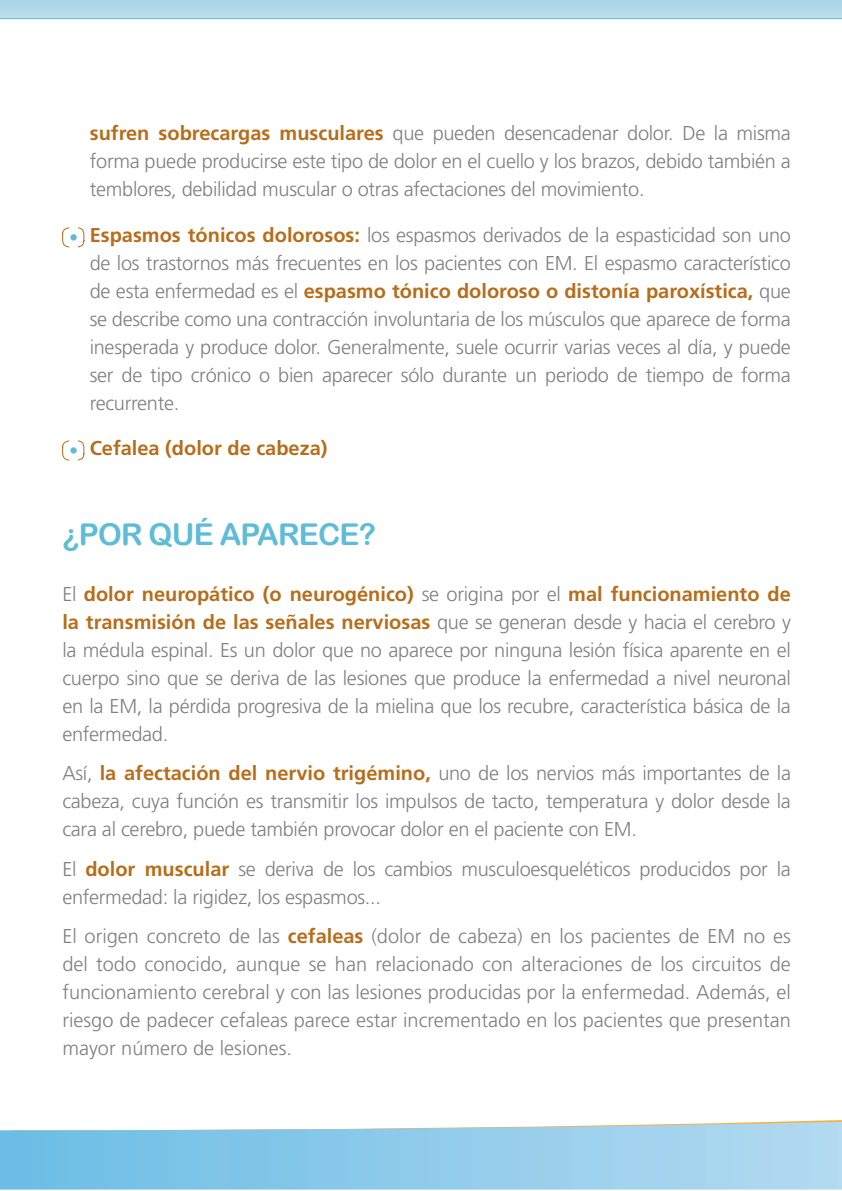
<style>
.page{position:relative;width:842px;height:1191px;background:#fff}
.page>*{position:absolute;margin:0;border:0;box-sizing:border-box;transform-origin:0 0}
.t1{font:30px "Arial Rounded MT Bold";letter-spacing:-.025em;color:#5fbcd8}
.t2{font:300 20px/28px "Frutiger";letter-spacing:-.015em;color:#808083;text-align:justify}
.t3{font:700 20px "Frutiger";color:#b76d1a}
.s1{font-weight:700;color:#b76d1a}
</style>
<div class="page">
<div style="left:0;top:0;width:842px;height:19px;background:#b1d9ea"></div>
<hr style="left:0;top:18px;width:842px;height:1px;background:#5fbcd8">
<svg style="left:0;top:1121px;width:842px;height:68px;background:#9acfeb"></svg>
<svg style="left:78px;top:227px;width:6px;height:20px"></svg>
<svg style="left:62px;top:227px;width:8px;height:20px"></svg>
<div style="left:70px;top:234px;width:7px;height:6px;background:#5fbcd8;border-radius:50%"></div>
<svg style="left:78px;top:440px;width:6px;height:20px"></svg>
<svg style="left:62px;top:440px;width:8px;height:20px"></svg>
<div style="left:70px;top:447px;width:7px;height:6px;background:#5fbcd8;border-radius:50%"></div>
<p class="t2" style="left:90px;top:119px;width:702px"><span class="s1">sufren sobrecargas musculares</span> que pueden desencadenar dolor. De la misma forma puede producirse este tipo de dolor en el cuello y los brazos, debido también a temblores, debilidad muscular o otras afectaciones del movimiento.</p>
<p class="t2" style="left:90px;top:220px;width:703px"><span class="s1">Espasmos tónicos dolorosos:</span> los espasmos derivados de la espasticidad son uno de los trastornos más frecuentes en los pacientes con EM. El espasmo característico de esta enfermedad es el <span class="s1">espasmo tónico doloroso o distonía paroxística,</span> que se describe como una contracción involuntaria de los músculos que aparece de forma inesperada y produce dolor. Generalmente, suele ocurrir varias veces al día, y puede ser de tipo crónico o bien aparecer sólo durante un periodo de tiempo de forma recurrente.</p>
<p class="t3" style="left:90px;top:436px;width:239px">Cefalea (dolor de cabeza)</p>
<p class="t1" style="left:62px;top:516px;width:315px">¿POR QUÉ APARECE?</p>
<p class="t2" style="left:62px;top:580px;width:730px">El <span class="s1">dolor neuropático (o neurogénico)</span> se origina por el <span class="s1">mal funcionamiento de la transmisión de las señales nerviosas</span> que se generan desde y hacia el cerebro y la médula espinal. Es un dolor que no aparece por ninguna lesión física aparente en el cuerpo sino que se deriva de las lesiones que produce la enfermedad a nivel neuronal en la EM, la pérdida progresiva de la mielina que los recubre, característica básica de la enfermedad.</p>
<p class="t2" style="left:62px;top:759px;width:730px">Así, <span class="s1">la afectación del nervio trigémino,</span> uno de los nervios más importantes de la cabeza, cuya función es transmitir los impulsos de tacto, temperatura y dolor desde la cara al cerebro, puede también provocar dolor en el paciente con EM.</p>
<p class="t2" style="left:62px;top:855px;width:730px">El <span class="s1">dolor muscular</span> se deriva de los cambios musculoesqueléticos producidos por la enfermedad: la rigidez, los espasmos...</p>
<p class="t2" style="left:62px;top:922px;width:730px">El origen concreto de las <span class="s1">cefaleas</span> (dolor de cabeza) en los pacientes de EM no es del todo conocido, aunque se han relacionado con alteraciones de los circuitos de funcionamiento cerebral y con las lesiones producidas por la enfermedad. Además, el riesgo de padecer cefaleas parece estar incrementado en los pacientes que presentan mayor número de lesiones.</p>
</div>
